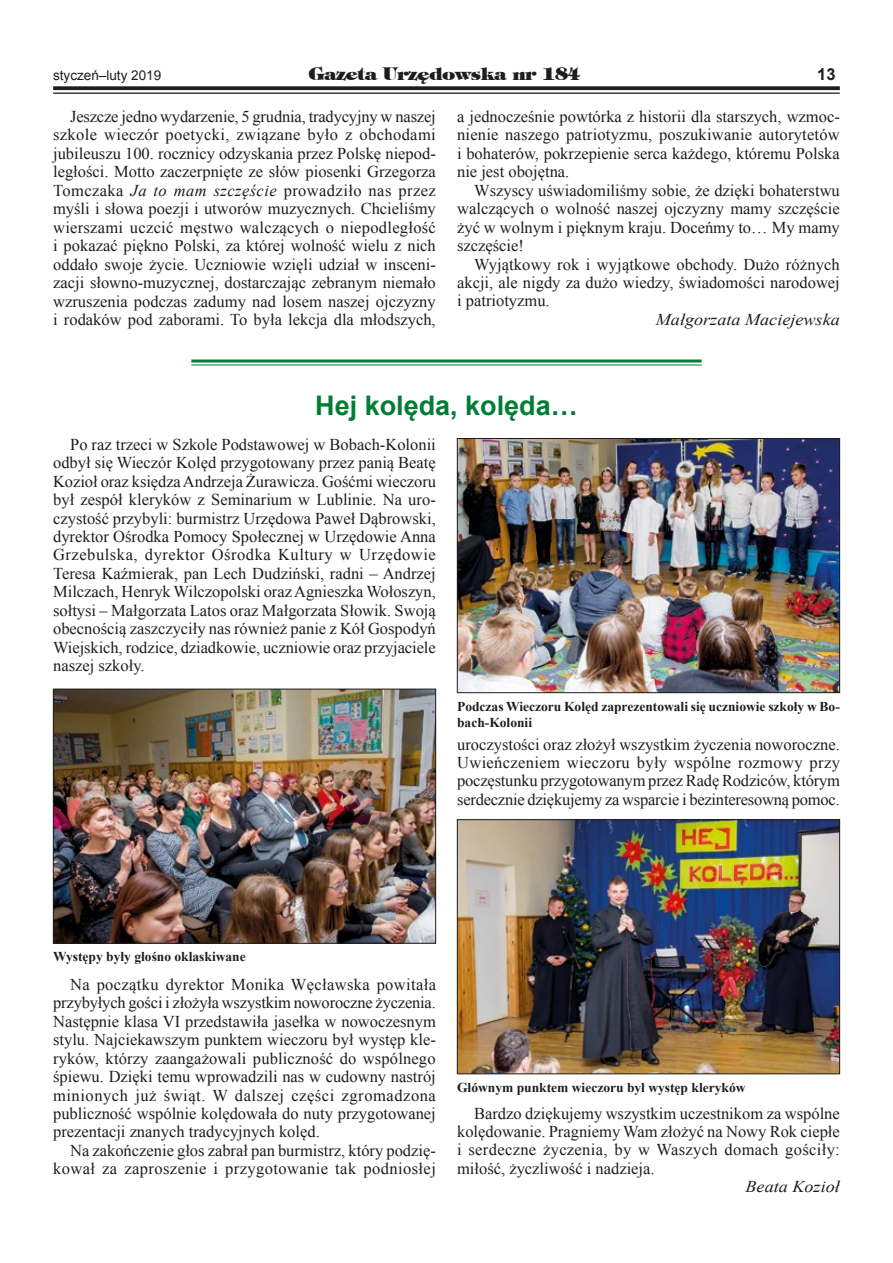
<style>
.page{position:relative;width:893px;height:1263px;background:#fff}
.page>*{position:absolute;margin:0;border:0;box-sizing:border-box;transform-origin:0 0}
.t1{font:700 27px "Arial";color:#007c34}
.t2{font:18px "Timpani Heavypl";color:#1d1d1b}
.t3{font:16.5px/18.5px "Times New Roman";color:#1d1d1b;text-align:justify}
.t4{font:italic 16.5px "Times New Roman";color:#1d1d1b;scale:1.1 1}
.t5{font:700 16.5px "Arial";color:#1d1d1b}
.t6{font:700 13.5px/16.5px "Times New Roman";color:#1d1d1b}
.t7{font:13.5px "Arial";color:#1d1d1b}
.s1{font-style:italic}
</style>
<div class="page">
<svg style="left:53px;top:86px;width:787px;height:4px;background:#2f2f2d"></svg>
<hr style="left:53px;top:93px;width:787px;height:1px;background:#1d1d1b">
<img style="left:459px;top:821px;width:379px;height:251px">
<div style="left:457px;top:819px;width:383px;height:255px;border:1px solid #1d1d1b"></div>
<img style="left:55px;top:691px;width:379px;height:250px">
<div style="left:53px;top:689px;width:383px;height:254px;border:1px solid #1d1d1b"></div>
<img style="left:459px;top:440px;width:379px;height:251px">
<div style="left:457px;top:438px;width:383px;height:255px;border:1px solid #1d1d1b"></div>
<hr style="left:191px;top:359px;width:511px;height:3px;background:#007c34">
<hr style="left:191px;top:364px;width:511px;height:1px;background:#007c34">
<p class="t7" style="left:53px;top:66px;width:110px">styczeń–luty 2019</p>
<p class="t2" style="left:308px;top:61px;width:273px">Gazeta Urzêdowska nr 184</p>
<p class="t5" style="left:817px;top:63px;width:20px">13</p>
<p class="t3" style="left:53px;top:107px;width:384px;text-indent:17px">Jeszcze jedno wydarzenie, 5 grudnia, tradycyjny w naszej szkole wieczór poetycki, związane było z obchodami jubileuszu 100. rocznicy odzyskania przez Polskę niepod&shy;ległości. Motto zaczerpnięte ze słów piosenki Grzegorza Tomczaka <span class="s1">Ja to mam szczęście</span> prowadziło nas przez myśli i słowa poezji i utworów muzycznych. Chcieliśmy wierszami uczcić męstwo walczących o niepodległość i pokazać piękno Polski, za której wolność wielu z nich oddało swoje życie. Uczniowie wzięli udział w insceni&shy;zacji słowno-muzycznej, dostarczając zebranym niemało wzruszenia podczas zadumy nad losem naszej ojczyzny i rodaków pod zaborami. To była lekcja dla młodszych,</p>
<p class="t3" style="left:457px;top:107px;width:384px">a jednocześnie powtórka z historii dla starszych, wzmoc&shy;nienie naszego patriotyzmu, poszukiwanie autorytetów i bohaterów, pokrzepienie serca każdego, któremu Polska nie jest obojętna.</p>
<p class="t3" style="left:457px;top:181px;width:384px;text-indent:17px">Wszyscy uświadomiliśmy sobie, że dzięki bohaterstwu walczących o wolność naszej ojczyzny mamy szczęście żyć w wolnym i pięknym kraju. Doceńmy to… My mamy szczęście!</p>
<p class="t3" style="left:457px;top:255px;width:384px;text-indent:17px">Wyjątkowy rok i wyjątkowe obchody. Dużo różnych akcji, ale nigdy za dużo wiedzy, świadomości narodowej i patriotyzmu.</p>
<p class="t4" style="left:656px;top:308px;width:169px">Małgorzata Maciejewska</p>
<h1 class="t1" style="left:315px;top:388px;width:264px">Hej kolęda, kolęda…</h1>
<p class="t3" style="left:53px;top:435px;width:384px;text-indent:17px">Po raz trzeci w Szkole Podstawowej w Bobach-Kolonii odbył się Wieczór Kolęd przygotowany przez panią Beatę Kozioł oraz księdza Andrzeja Żurawicza. Gośćmi wieczoru był zespół kleryków z Seminarium w Lublinie. Na uro&shy;czystość przybyli: burmistrz Urzędowa Paweł Dąbrowski, dyrektor Ośrodka Pomocy Społecznej w Urzędowie Anna Grzebulska, dyrektor Ośrodka Kultury w Urzędowie Teresa Kaźmierak, pan Lech Dudziński, radni – Andrzej Milczach, Henryk Wilczopolski oraz Agnieszka Wołoszyn, sołtysi – Małgorzata Latos oraz Małgorzata Słowik. Swoją obecnością zaszczyciły nas również panie z Kół Gospodyń Wiejskich, rodzice, dziadkowie, uczniowie oraz przyjaciele naszej szkoły.</p>
<p class="t6" style="left:457px;top:697px;width:384px">Podczas Wieczoru Kolęd zaprezentowali się uczniowie szkoły w Bo&shy;bach-Kolonii</p>
<p class="t3" style="left:457px;top:734px;width:384px">uroczystości oraz złożył wszystkim życzenia noworoczne.<br>Uwieńczeniem wieczoru były wspólne rozmowy przy poczęstunku przygotowanym przez Radę Rodziców, którym serdecznie dziękujemy za wsparcie i bezinteresowną pomoc.</p>
<p class="t6" style="left:53px;top:948px;width:194px">Występy były głośno oklaskiwane</p>
<p class="t3" style="left:53px;top:975px;width:384px;text-indent:17px">Na początku dyrektor Monika Węcławska powitała przybyłych gości i złożyła wszystkim noworoczne życzenia.<br>Następnie klasa VI przedstawiła jasełka w nowoczesnym stylu. Najciekawszym punktem wieczoru był występ kle&shy;ryków, którzy zaangażowali publiczność do wspólnego śpiewu. Dzięki temu wprowadzili nas w cudowny nastrój minionych już świąt. W dalszej części zgromadzona publiczność wspólnie kolędowała do nuty przygotowanej prezentacji znanych tradycyjnych kolęd.</p>
<p class="t3" style="left:53px;top:1141px;width:384px;text-align:right">Na zakończenie głos zabrał pan burmistrz, który podzię&shy;kował za zaproszenie i przygotowanie tak podniosłej</p>
<p class="t6" style="left:457px;top:1078px;width:290px">Głównym punktem wieczoru był występ kleryków</p>
<p class="t3" style="left:457px;top:1103px;width:384px;text-indent:17px">Bardzo dziękujemy wszystkim uczestnikom za wspólne kolędowanie. Pragniemy Wam złożyć na Nowy Rok ciepłe i serdeczne życzenia, by w Waszych domach gościły: miłość, życzliwość i nadzieja.</p>
<p class="t4" style="left:745px;top:1175px;width:87px">Beata Kozioł</p>
</div>
